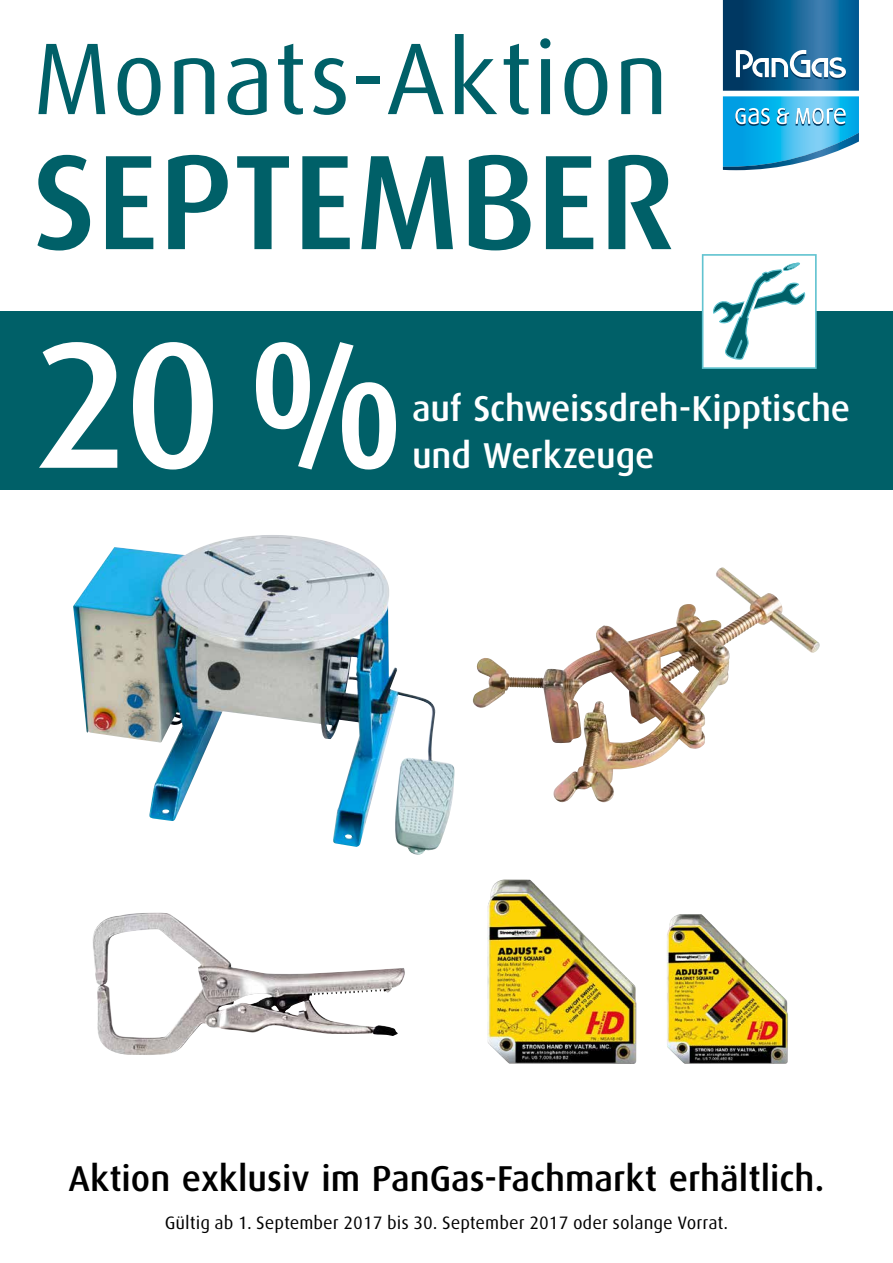
<style>
.page{position:relative;width:893px;height:1263px;background:#fff}
.page>*{position:absolute;margin:0;border:0;box-sizing:border-box;transform-origin:0 0}
.t1{font:500 180px "Linde Dax Global";color:#fff}
.t2{font:500 135px "Linde Dax Global";color:#006068}
.t3{font:102px "Linde Dax Global";color:#006068}
.t4{font:500 36px "Linde Dax Global";color:#000}
.t5{font:500 36px/46.5px "Linde Dax Global";letter-spacing:-.005em;color:#fff}
.t6{font:18px "Linde Dax Global";color:#000}
</style>
<div class="page">
<div style="left:0;top:311px;width:893px;height:179px;background:#006068"></div>
<svg style="left:723px;top:0;width:136px;height:91px;background:#0e598a"></svg>
<svg style="left:723px;top:96px;width:136px;height:74px;background:#49b7e4"></svg>
<svg style="left:736px;top:50px;width:110px;height:30px"></svg>
<svg style="left:702px;top:254px;width:115px;height:115px"></svg>
<img style="left:73px;top:535px;width:382px;height:320px">
<img style="left:488px;top:879px;width:300px;height:185px">
<img style="left:472px;top:567px;width:279px;height:143px">
<img style="left:92px;top:912px;width:313px;height:143px">
<h3 class="t3" style="left:32px;top:19px;width:639px">Monats-Aktion</h3>
<h2 class="t2" style="left:32px;top:124px;width:644px">SEPTEMBER</h2>
<h1 class="t1" style="left:34px;top:300px;width:375px">20%</h1>
<h3 class="t5" style="left:412px;top:386px;width:440px">auf Schweissdreh-Kipptische und Werkzeuge</h3>
<h3 class="t4" style="left:69px;top:1157px;width:757px">Aktion exklusiv im PanGas-Fachmarkt erhältlich.</h3>
<p class="t6" style="left:165px;top:1212px;width:565px">Gültig ab 1. September 2017 bis 30. September 2017 oder solange Vorrat.</p>
</div>
